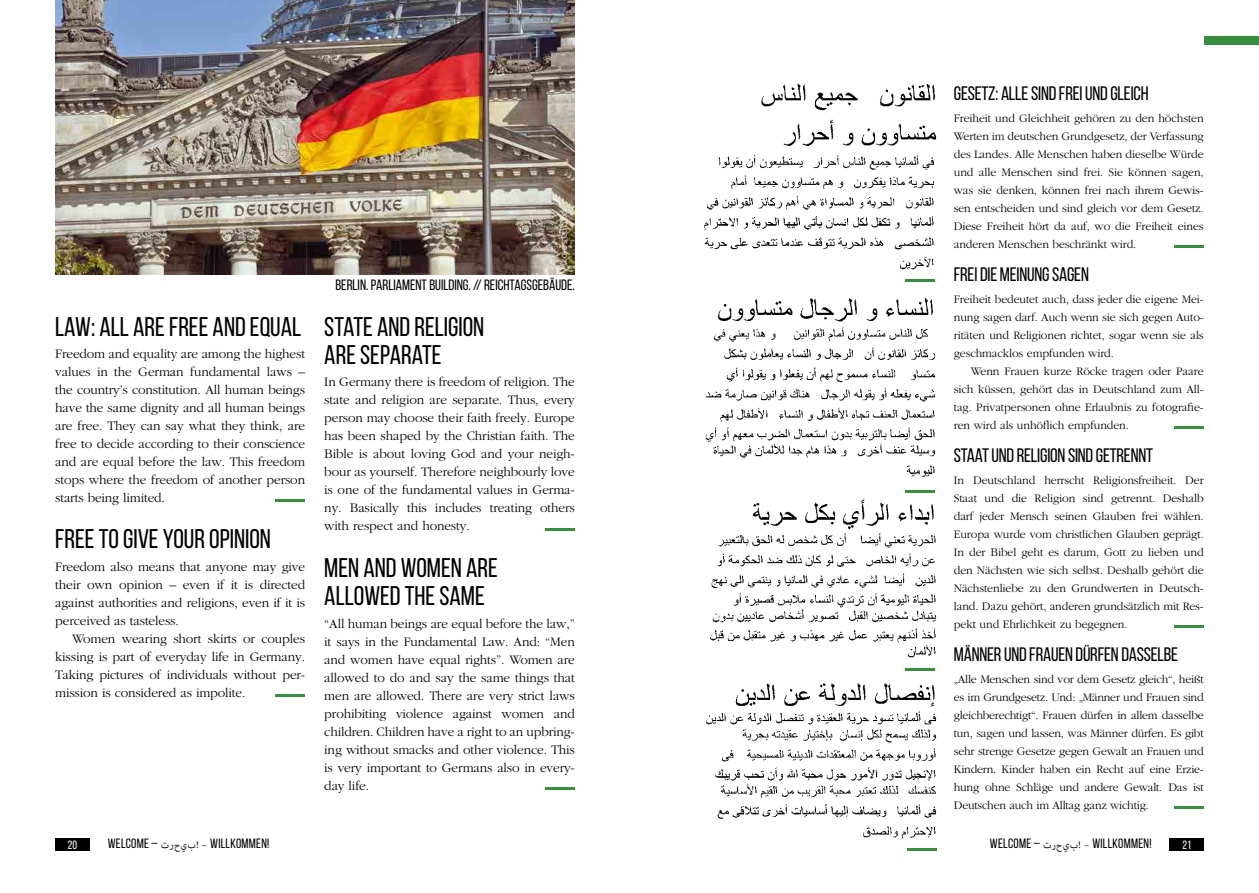
<style>
.page{position:relative;width:1259px;height:893px;background:#fff}
.page>*{position:absolute;margin:0;border:0;box-sizing:border-box;transform-origin:0 0}
.t1{font:27px/28.5px "Bebas Neue";color:#000}
.t2{font:19.5px "Bebas Neue";letter-spacing:-.01em;color:#000}
.t3{font:15px "Bebas Neue";color:#000}
.t4{font:300 13.5px/18px "Garamond LT";letter-spacing:-.01em;color:#000;text-align:justify}
.t5{font:13.5px "Bebas Neue";letter-spacing:.02em;color:#000}
.t6{font:300 12px/18px "Garamond LT";letter-spacing:-.01em;color:#000;text-align:justify}
.t7{font:12px "Bebas Neue";color:#fff}
.t8{font:300 condensed 9px "Frutiger LT Std";letter-spacing:-.01em;color:#fff}
.s1{font-family:"Adobe Arabic"}
</style>
<div class="page">
<div style="left:1169px;top:838px;width:35px;height:12px;background:#000"></div>
<div style="left:55px;top:838px;width:35px;height:12px;background:#000"></div>
<hr style="left:275px;top:500px;width:30px;height:2px;background:#378e3e">
<hr style="left:275px;top:694px;width:30px;height:2px;background:#378e3e">
<hr style="left:1174px;top:246px;width:29px;height:2px;background:#378e3e">
<hr style="left:1174px;top:427px;width:29px;height:2px;background:#378e3e">
<hr style="left:1174px;top:626px;width:29px;height:2px;background:#378e3e">
<hr style="left:1174px;top:807px;width:29px;height:2px;background:#378e3e">
<hr style="left:545px;top:528px;width:30px;height:2px;background:#378e3e">
<hr style="left:545px;top:787px;width:30px;height:2px;background:#378e3e">
<img style="left:55px;top:0;width:519px;height:274px">
<div style="left:1204px;top:36px;width:55px;height:9px;background:#378e3e"></div>
<img style="left:761px;top:83px;width:174px;height:43px">
<img style="left:704px;top:126px;width:233px;height:188px">
<img style="left:705px;top:314px;width:231px;height:209px">
<img style="left:710px;top:523px;width:227px;height:175px">
<img style="left:706px;top:698px;width:231px;height:141px">
<hr style="left:905px;top:669px;width:29px;height:2px;background:#378e3e">
<hr style="left:907px;top:848px;width:29px;height:2px;background:#378e3e">
<hr style="left:905px;top:279px;width:29px;height:2px;background:#378e3e">
<hr style="left:905px;top:490px;width:29px;height:2px;background:#378e3e">
<p class="t1" style="left:55px;top:312px;width:247px">LAW: ALL ARE FREE AND EQUAL</p>
<p class="t4" style="left:55px;top:345px;width:251px">Freedom and equality are among the highest values in the German fundamental laws – the country’s constitution. All human beings have the same dignity and all human beings are free. They can say what they think, are free to decide according to their conscience and are equal before the law. This freedom stops where the freedom of another person starts being limited.</p>
<p class="t1" style="left:55px;top:524px;width:217px">FREE TO GIVE YOUR OPINION</p>
<p class="t4" style="left:55px;top:557px;width:251px">Freedom also means that anyone may give their own opinion – even if it is directed against authorities and religions, even if it is perceived as tasteless.</p>
<p class="t4" style="left:55px;top:629px;width:251px;text-indent:17px">Women wearing short skirts or couples kissing is part of everyday life in Germany.<br>Taking pictures of individuals without per&shy;mission is considered as impolite.</p>
<p class="t8" style="left:558px;top:267px;width:61px;rotate:-90deg">© oversnap/iStock</p>
<p class="t3" style="left:335px;top:277px;width:241px">BERLIN. PARLIAMENT BUILDING. // REICHTAGSGEBÄUDE.</p>
<p class="t1" style="left:324px;top:312px;width:161px">STATE AND RELIGION<br>ARE SEPARATE</p>
<p class="t4" style="left:324px;top:373px;width:252px">In Germany there is freedom of religion. The state and religion are separate. Thus, every person may choose their faith freely. Europe has been shaped by the Christian faith. The Bible is about loving God and your neigh&shy;bour as yourself. Therefore neighbourly love is one of the fundamental values in Germa&shy;ny. Basically this includes treating others with respect and honesty.</p>
<p class="t1" style="left:324px;top:553px;width:175px">MEN AND WOMEN ARE<br>ALLOWED THE SAME</p>
<p class="t4" style="left:324px;top:614px;width:252px">“All human beings are equal before the law,” it says in the Fundamental Law. And: “Men and women have equal rights”. Women are allowed to do and say the same things that men are allowed. There are very strict laws prohibiting violence against women and children. Children have a right to an upbring&shy;ing without smacks and other violence. This is very important to Germans also in every&shy;day life.</p>
<p class="t2" style="left:954px;top:82px;width:196px">GESETZ: ALLE SIND FREI UND GLEICH</p>
<p class="t6" style="left:954px;top:109px;width:251px">Freiheit und Gleichheit gehören zu den höchsten Werten im deutschen Grundgesetz, der Verfassung des Landes. Alle Menschen haben dieselbe Würde und alle Menschen sind frei. Sie können sagen, was sie denken, können frei nach ihrem Gewis&shy;sen entscheiden und sind gleich vor dem Gesetz.<br>Diese Freiheit hört da auf, wo die Freiheit eines anderen Menschen beschränkt wird.</p>
<p class="t2" style="left:954px;top:263px;width:137px">FREI DIE MEINUNG SAGEN</p>
<p class="t6" style="left:954px;top:290px;width:251px">Freiheit bedeutet auch, dass jeder die eigene Mei&shy;nung sagen darf. Auch wenn sie sich gegen Auto&shy;ritäten und Religionen richtet, sogar wenn sie als geschmacklos empfunden wird.</p>
<p class="t6" style="left:954px;top:362px;width:251px;text-indent:17px">Wenn Frauen kurze Röcke tragen oder Paare sich küssen, gehört das in Deutschland zum All&shy;tag. Privatpersonen ohne Erlaubnis zu fotografie&shy;ren wird als unhöflich empfunden.</p>
<p class="t2" style="left:954px;top:444px;width:201px">STAAT UND RELIGION SIND GETRENNT</p>
<p class="t6" style="left:954px;top:471px;width:251px">In Deutschland herrscht Religionsfreiheit. Der Staat und die Religion sind getrennt. Deshalb darf jeder Mensch seinen Glauben frei wählen.<br>Europa wurde vom christlichen Glauben geprägt.<br>In der Bibel geht es darum, Gott zu lieben und den Nächsten wie sich selbst. Deshalb gehört die Nächstenliebe zu den Grundwerten in Deutsch&shy;land. Dazu gehört, anderen grundsätzlich mit Res&shy;pekt und Ehrlichkeit zu begegnen.</p>
<p class="t2" style="left:954px;top:643px;width:226px">MÄNNER UND FRAUEN DÜRFEN DASSELBE</p>
<p class="t6" style="left:954px;top:670px;width:251px">„Alle Menschen sind vor dem Gesetz gleich“, heißt es im Grundgesetz. Und: „Männer und Frauen sind gleichberechtigt“. Frauen dürfen in allem dasselbe tun, sagen und lassen, was Männer dürfen. Es gibt sehr strenge Gesetze gegen Gewalt an Frauen und Kindern. Kinder haben ein Recht auf eine Erzie&shy;hung ohne Schläge und andere Gewalt. Das ist Deutschen auch im Alltag ganz wichtig.</p>
<p class="t7" style="left:68px;top:838px;width:11px">20</p>
<p class="t5" style="left:108px;top:836px;width:163px">WELCOME – <span class="s1">ت بيح ر –!</span> WILLKOMMEN!</p>
<p class="t5" style="left:990px;top:836px;width:163px">WELCOME – <span class="s1">ت بيح ر –!</span> WILLKOMMEN!</p>
<p class="t7" style="left:1182px;top:838px;width:10px">21</p>
</div>
